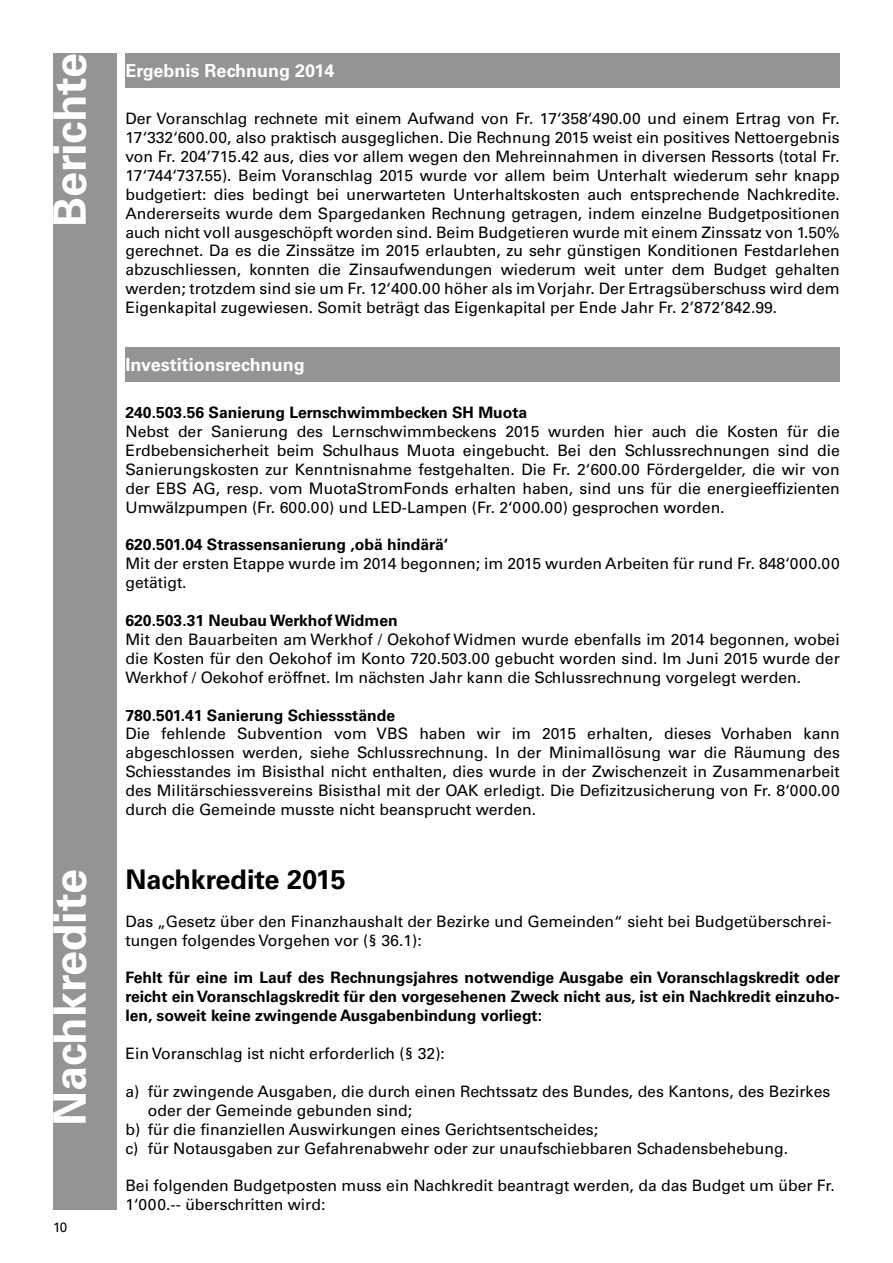
<style>
.page{position:relative;width:893px;height:1263px;background:#fff}
.page>*{position:absolute;margin:0;border:0;box-sizing:border-box;transform-origin:0 0}
.t1{font:700 45px "Univers LT Std";color:#fff}
.t2{font:700 27px "Univers LT Std";color:#000}
.t3{font:700 18px "Univers LT Std";color:#fff}
.t4{font:15.75px/18.9px "Univers LT Std";color:#000;text-align:justify}
.t5{font:700 15.75px/18.9px "Univers LT Std";color:#000;text-align:justify}
.t6{font:13.5px "Univers LT Std";color:#000}
</style>
<div class="page">
<div style="left:53px;top:869px;width:64px;height:341px;background:#949494"></div>
<div style="left:125px;top:347px;width:715px;height:34px;background:#949494"></div>
<div style="left:53px;top:53px;width:64px;height:816px;background:#949494"></div>
<div style="left:125px;top:53px;width:715px;height:34px;background:#949494"></div>
<h1 class="t1" style="left:44px;top:227px;width:175px;rotate:-90deg">Berichte</h1>
<h1 class="t1" style="left:44px;top:1126px;width:258px;rotate:-90deg">Nachkredite</h1>
<p class="t6" style="left:53px;top:1219px;width:16px">10</p>
<p class="t3" style="left:125px;top:60px;width:210px">Ergebnis Rechnung 2014</p>
<p class="t4" style="left:125px;top:109px;width:716px">Der Voranschlag rechnete mit einem Aufwand von Fr. 17‘358‘490.00 und einem Ertrag von Fr.<br>17‘332‘600.00, also praktisch ausgeglichen. Die Rechnung 2015 weist ein positives Nettoergebnis von Fr. 204’715.42 aus, dies vor allem wegen den Mehreinnahmen in diversen Ressorts (total Fr.<br>17‘744‘737.55). Beim Voranschlag 2015 wurde vor allem beim Unterhalt wiederum sehr knapp budgetiert: dies bedingt bei unerwarteten Unterhaltskosten auch entsprechende Nachkredite.<br>Andererseits wurde dem Spargedanken Rechnung getragen, indem einzelne Budgetpositionen auch nicht voll ausgeschöpft worden sind. Beim Budgetieren wurde mit einem Zinssatz von 1.50% gerechnet. Da es die Zinssätze im 2015 erlaubten, zu sehr günstigen Konditionen Festdarlehen abzuschliessen, konnten die Zinsaufwendungen wiederum weit unter dem Budget gehalten werden; trotzdem sind sie um Fr. 12‘400.00 höher als im Vorjahr. Der Ertragsüberschuss wird dem Eigenkapital zugewiesen. Somit beträgt das Eigenkapital per Ende Jahr Fr. 2’872’842.99.</p>
<p class="t3" style="left:125px;top:354px;width:181px">Investitionsrechnung</p>
<p class="t5" style="left:125px;top:403px;width:403px">240.503.56 Sanierung Lernschwimmbecken SH Muota</p>
<p class="t4" style="left:125px;top:422px;width:716px">Nebst der Sanierung des Lernschwimmbeckens 2015 wurden hier auch die Kosten für die Erdbebensicherheit beim Schulhaus Muota eingebucht. Bei den Schlussrechnungen sind die Sanierungskosten zur Kenntnisnahme festgehalten. Die Fr. 2‘600.00 Fördergelder, die wir von der EBS AG, resp. vom MuotaStromFonds erhalten haben, sind uns für die energieeffizienten Umwälzpumpen (Fr. 600.00) und LED-Lampen (Fr. 2‘000.00) gesprochen worden.</p>
<p class="t5" style="left:125px;top:535px;width:324px">620.501.04 Strassensanierung ‚obä hindärä‘</p>
<p class="t4" style="left:125px;top:554px;width:716px">Mit der ersten Etappe wurde im 2014 begonnen; im 2015 wurden Arbeiten für rund Fr. 848‘000.00 getätigt.</p>
<p class="t5" style="left:125px;top:611px;width:274px">620.503.31 Neubau Werkhof Widmen</p>
<p class="t4" style="left:125px;top:630px;width:716px">Mit den Bauarbeiten am Werkhof / Oekohof Widmen wurde ebenfalls im 2014 begonnen, wobei die Kosten für den Oekohof im Konto 720.503.00 gebucht worden sind. Im Juni 2015 wurde der Werkhof / Oekohof eröffnet. Im nächsten Jahr kann die Schlussrechnung vorgelegt werden.</p>
<p class="t5" style="left:125px;top:706px;width:271px">780.501.41 Sanierung Schiessstände</p>
<p class="t4" style="left:125px;top:724px;width:716px">Die fehlende Subvention vom VBS haben wir im 2015 erhalten, dieses Vorhaben kann abgeschlossen werden, siehe Schlussrechnung. In der Minimallösung war die Räumung des Schiesstandes im Bisisthal nicht enthalten, dies wurde in der Zwischenzeit in Zusammenarbeit des Militärschiessvereins Bisisthal mit der OAK erledigt. Die Defizitzusicherung von Fr. 8‘000.00 durch die Gemeinde musste nicht beansprucht werden.</p>
<h2 class="t2" style="left:125px;top:864px;width:222px">Nachkredite 2015</h2>
<p class="t4" style="left:125px;top:912px;width:708px">Das „Gesetz über den Finanzhaushalt der Bezirke und Gemeinden“ sieht bei Budgetüberschrei&shy;tungen folgendes Vorgehen vor (§ 36.1):</p>
<p class="t5" style="left:125px;top:968px;width:716px">Fehlt für eine im Lauf des Rechnungsjahres notwendige Ausgabe ein Voranschlagskredit oder reicht ein Voranschlagskredit für den vorgesehenen Zweck nicht aus, ist ein Nachkredit einzuho&shy;len, soweit keine zwingende Ausgabenbindung vorliegt:</p>
<p class="t4" style="left:125px;top:1044px;width:321px">Ein Voranschlag ist nicht erforderlich (§ 32):</p>
<p class="t4" style="left:125px;top:1082px;width:706px">a) für zwingende Ausgaben, die durch einen Rechtssatz des Bundes, des Kantons, des Bezirkes</p>
<p class="t4" style="left:148px;top:1101px;width:266px">oder der Gemeinde gebunden sind;</p>
<p class="t4" style="left:125px;top:1120px;width:474px">b) für die finanziellen Auswirkungen eines Gerichtsentscheides;</p>
<p class="t4" style="left:125px;top:1139px;width:664px">c) für Notausgaben zur Gefahrenabwehr oder zur unaufschiebbaren Schadensbehebung.</p>
<p class="t4" style="left:125px;top:1176px;width:711px">Bei folgenden Budgetposten muss ein Nachkredit beantragt werden, da das Budget um über Fr.<br>1‘000.-- überschritten wird:</p>
</div>
